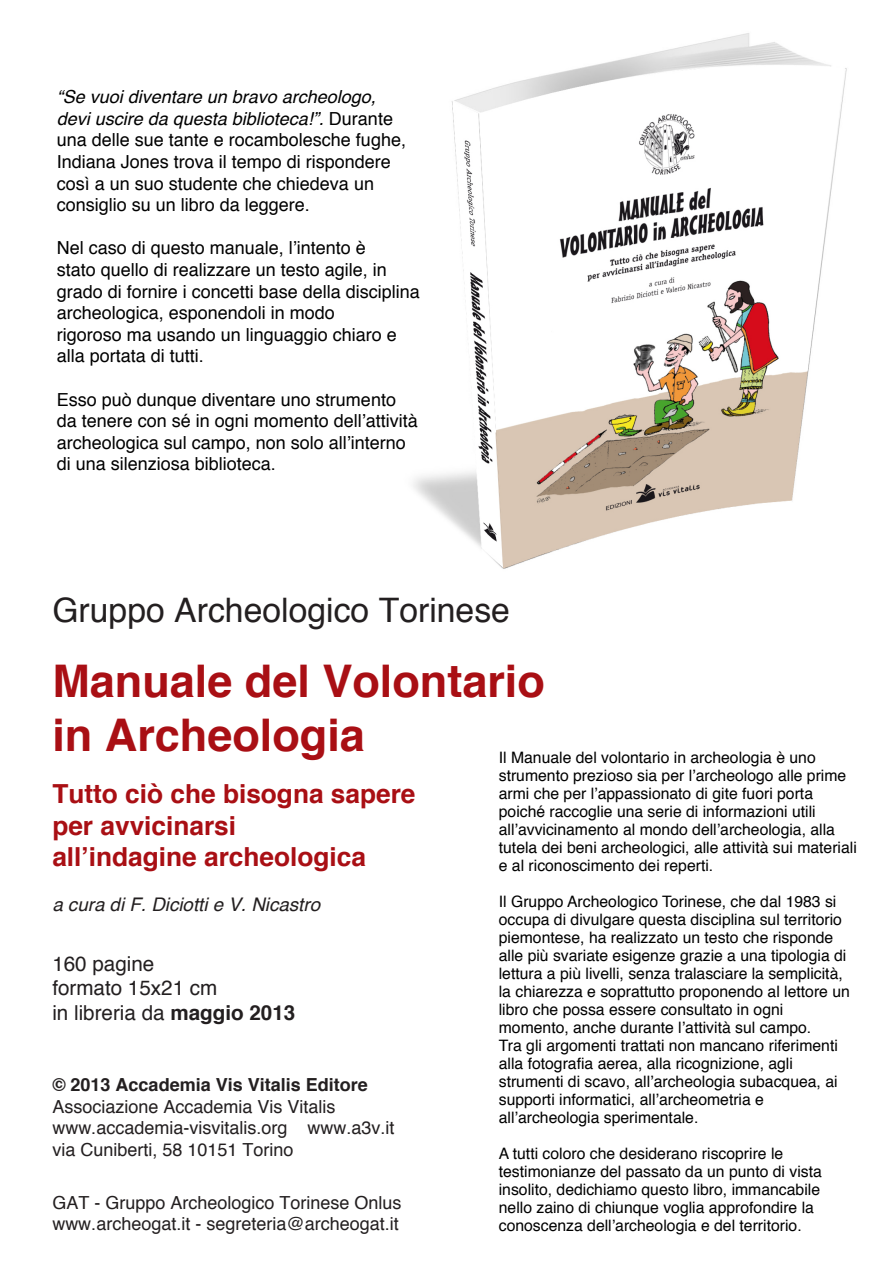
<style>
.page{position:relative;width:893px;height:1263px;background:#fff}
.page>*{position:absolute;margin:0;border:0;box-sizing:border-box;transform-origin:0 0}
.t1{font:700 45px/54px "Helvetica";color:#a90f14}
.t2{font:33.75px "Helvetica";color:#231f20}
.t3{font:700 26.25px/31.5px "Helvetica";color:#a90f14}
.t4{font:20.7px/24.8px "Helvetica";color:#231f20}
.t5{font:italic 18.75px "Helvetica";color:#231f20}
.t6{font:18px/21.6px "Helvetica";color:#000}
.t7{font:18px/21.6px "Helvetica";color:#231f20}
.t8{font:700 18px "Helvetica";color:#231f20}
.t9{font:15.75px/18px "Helvetica";color:#000}
.s1{font-style:italic}
.s2{font-weight:700}
</style>
<div class="page">
<img style="left:413px;top:33px;width:434px;height:536px">
<p class="t6" style="left:57px;top:87px;width:351px"><span class="s1">“Se vuoi diventare un bravo archeologo, devi uscire da questa biblioteca!”.</span> Durante una delle sue tante e rocambolesche fughe, Indiana Jones trova il tempo di rispondere così a un suo studente che chiedeva un consiglio su un libro da leggere.</p>
<p class="t6" style="left:57px;top:238px;width:365px">Nel caso di questo manuale, l’intento è<br>stato quello di realizzare un testo agile, in grado di fornire i concetti base della disciplina archeologica, esponendoli in modo<br>rigoroso ma usando un linguaggio chiaro e alla portata di tutti.</p>
<p class="t6" style="left:57px;top:389px;width:363px">Esso può dunque diventare uno strumento da tenere con sé in ogni momento dell’attività archeologica sul campo, non solo all’interno di una silenziosa biblioteca.</p>
<h2 class="t2" style="left:52px;top:584px;width:459px">Gruppo Archeologico Torinese</h2>
<h1 class="t1" style="left:52px;top:655px;width:494px">Manuale del Volontario in Archeologia</h1>
<h3 class="t3" style="left:52px;top:778px;width:365px">Tutto ciò che bisogna sapere per avvicinarsi<br>all’indagine archeologica</h3>
<p class="t5" style="left:52px;top:890px;width:269px">a cura di F. Diciotti e V. Nicastro</p>
<p class="t9" style="left:499px;top:749px;width:360px">Il Manuale del volontario in archeologia è uno strumento prezioso sia per l’archeologo alle prime armi che per l’appassionato di gite fuori porta poiché raccoglie una serie di informazioni utili all’avvicinamento al mondo dell’archeologia, alla tutela dei beni archeologici, alle attività sui materiali e al riconoscimento dei reperti.</p>
<p class="t9" style="left:499px;top:893px;width:353px">Il Gruppo Archeologico Torinese, che dal 1983 si occupa di divulgare questa disciplina sul territorio piemontese, ha realizzato un testo che risponde alle più svariate esigenze grazie a una tipologia di lettura a più livelli, senza tralasciare la semplicità, la chiarezza e soprattutto proponendo al lettore un libro che possa essere consultato in ogni momento, anche durante l’attività sul campo.<br>Tra gli argomenti trattati non mancano riferimenti alla fotografia aerea, alla ricognizione, agli strumenti di scavo, all’archeologia subacquea, ai supporti informatici, all’archeometria e all’archeologia sperimentale.</p>
<p class="t9" style="left:499px;top:1145px;width:325px">A tutti coloro che desiderano riscoprire le testimonianze del passato da un punto di vista insolito, dedichiamo questo libro, immancabile nello zaino di chiunque voglia approfondire la conoscenza dell’archeologia e del territorio.</p>
<h3 class="t4" style="left:52px;top:951px;width:245px">160 pagine<br>formato 15x21 cm<br>in libreria da <span class="s2">maggio 2013</span></h3>
<p class="t8" style="left:52px;top:1070px;width:317px">© 2013 Accademia Vis Vitalis Editore</p>
<p class="t7" style="left:52px;top:1096px;width:344px">Associazione Accademia Vis Vitalis www.accademia-visvitalis.org www.a3v.it via Cuniberti, 58 10151 Torino</p>
<p class="t7" style="left:52px;top:1192px;width:351px">GAT - Gruppo Archeologico Torinese Onlus www.archeogat.it - segreteria@archeogat.it</p>
</div>
